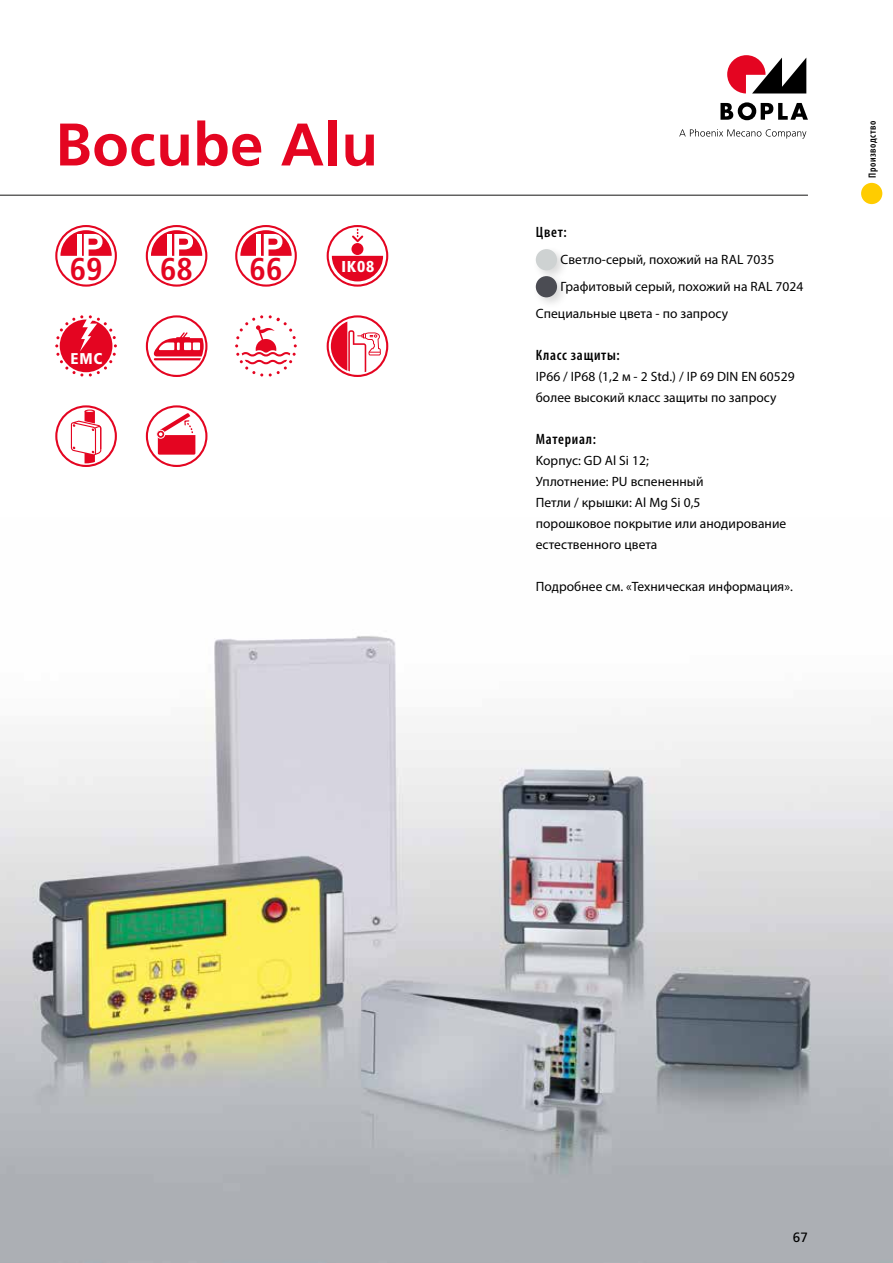
<style>
.page{position:relative;width:893px;height:1263px;background:#fff}
.page>*{position:absolute;margin:0;border:0;box-sizing:border-box;transform-origin:0 0}
.t1{font:700 60px "Frutiger";letter-spacing:.005em;color:#e40521}
.t2{font:700 condensed 31.5px "Frutiger";color:#e40521}
.t3{font:900 condensed 15.75px "Frutiger";color:#fff}
.t4{font:900 condensed 15.6px "Frutiger";color:#fff}
.t5{font:600 condensed 15px "Myriad Pro";letter-spacing:.05em;color:#000}
.t6{font:13.5px/21px "Myriad Pro";letter-spacing:.005em;color:#000}
.t7{font:13.5px "Frutiger LT Pro";color:#000}
.t8{font:600 condensed 10.5px "Myriad Pro";letter-spacing:.05em;color:#000}
</style>
<div class="page">
<img style="left:0;top:636px;width:893px;height:627px">
<svg style="left:327px;top:225px;width:61px;height:62px"></svg>
<div style="left:329px;top:227px;width:57px;height:58px;background:#fff;border-radius:28px"></div>
<svg style="left:332px;top:256px;width:51px;height:25px"></svg>
<div style="left:351px;top:243px;width:12px;height:12px;background:#e40521;border-radius:50%"></div>
<svg style="left:352px;top:229px;width:11px;height:13px"></svg>
<svg style="left:235px;top:315px;width:62px;height:61px"></svg>
<svg style="left:55px;top:315px;width:62px;height:61px"></svg>
<svg style="left:146px;top:405px;width:61px;height:62px"></svg>
<svg style="left:146px;top:315px;width:61px;height:62px"></svg>
<svg style="left:327px;top:315px;width:61px;height:62px"></svg>
<svg style="left:55px;top:225px;width:62px;height:62px"></svg>
<svg style="left:146px;top:225px;width:61px;height:62px"></svg>
<svg style="left:235px;top:225px;width:62px;height:62px"></svg>
<svg style="left:55px;top:405px;width:62px;height:62px"></svg>
<div style="left:861px;top:183px;width:21px;height:21px;background:#fc0;border-radius:50%"></div>
<div style="left:532px;top:246px;width:38px;height:37px;background:#000;opacity:.15"></div>
<div style="left:536px;top:249px;width:21px;height:21px;background:#ced2d2;border-radius:50%"></div>
<div style="left:532px;top:273px;width:38px;height:37px;background:#000;opacity:.15"></div>
<div style="left:536px;top:276px;width:21px;height:21px;background:#4b4c53;border-radius:50%"></div>
<svg style="left:752px;top:58px;width:54px;height:35px"></svg>
<svg style="left:720px;top:102px;width:88px;height:18px"></svg>
<svg style="left:679px;top:129px;width:127px;height:10px"></svg>
<svg style="left:727px;top:55px;width:38px;height:38px"></svg>
<hr style="left:0;top:195px;width:808px;height:1px;background:#575756">
<h1 class="t1" style="left:55px;top:109px;width:324px">Bocube Alu</h1>
<h2 class="t2" style="left:70px;top:250px;width:34px">69</h2>
<h2 class="t2" style="left:160px;top:250px;width:34px">68</h2>
<h2 class="t2" style="left:250px;top:250px;width:34px">66</h2>
<p class="t4" style="left:71px;top:349px;width:33px">EMC</p>
<p class="t3" style="left:341px;top:257px;width:35px">IK08</p>
<p class="t5" style="left:536px;top:223px;width:33px">Цвет:</p>
<p class="t6" style="left:561px;top:249px;width:215px">Cветло-серый, похожий на RAL 7035</p>
<p class="t6" style="left:561px;top:276px;width:244px">Графитовый серый, похожий на RAL 7024</p>
<p class="t6" style="left:536px;top:303px;width:194px">Cпециальные цвета - по запросу</p>
<p class="t5" style="left:536px;top:346px;width:86px">Класс защиты:</p>
<p class="t6" style="left:536px;top:366px;width:261px">IP66 / IP68 (1,2 м - 2 Std.) / IP 69 DIN EN 60529 более высокий класс защиты по запросу</p>
<p class="t5" style="left:536px;top:430px;width:62px">Mатериал:</p>
<p class="t6" style="left:536px;top:450px;width:252px">Kорпус: GD Al Si 12;<br>Уплотнение: PU вспененный<br>Петли / крышки: Al Mg Si 0,5<br>порошковое покрытие или анодирование естественного цвета</p>
<p class="t6" style="left:536px;top:576px;width:259px">Подробнее см. «Техническая информация».</p>
<p class="t8" style="left:866px;top:178px;width:59px;rotate:-90deg">Производство</p>
<p class="t7" style="left:793px;top:1229px;width:17px">67</p>
</div>
